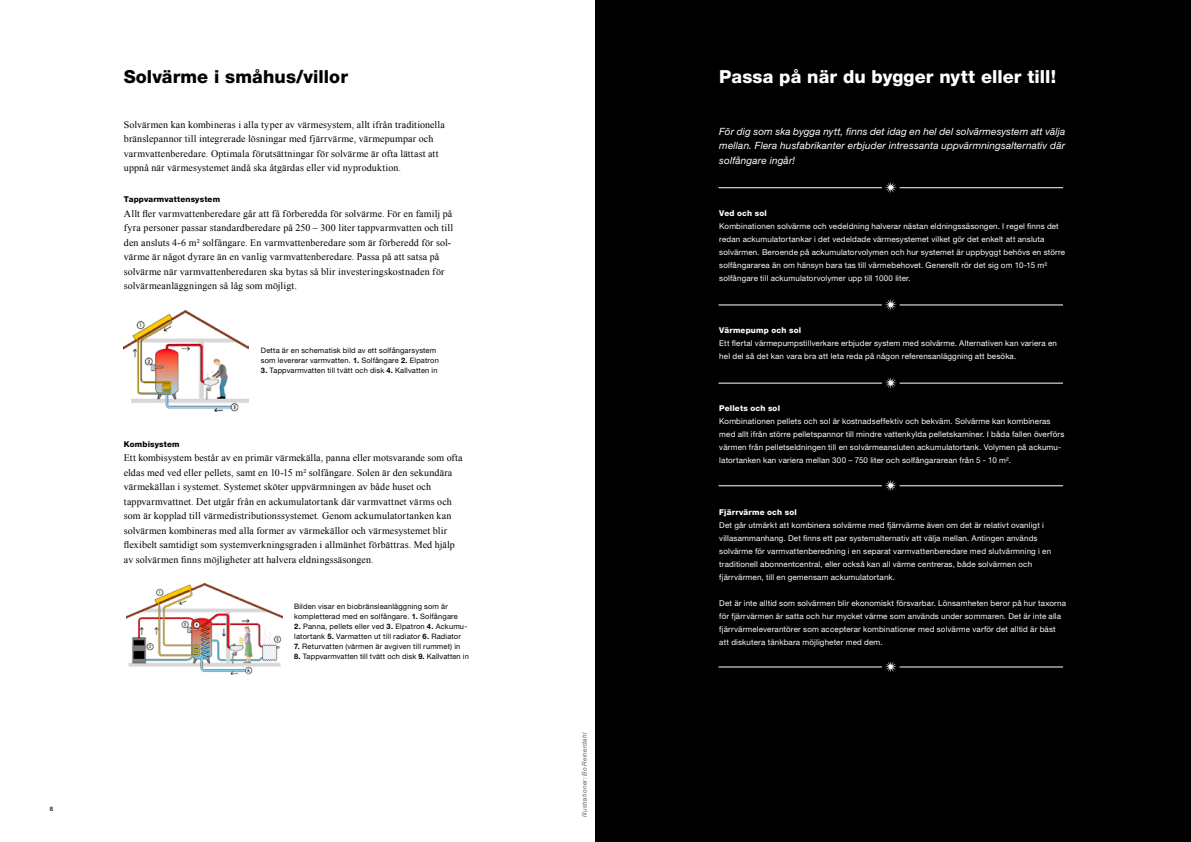
<style>
.page{position:relative;width:1191px;height:842px;background:#fff}
.page>*{position:absolute;margin:0;border:0;box-sizing:border-box;transform-origin:0 0}
.t1{font:800 18px "Helvetica Neue LT Std";letter-spacing:.005em;color:#fff}
.t2{font:800 18px "Helvetica Neue LT Std";letter-spacing:.005em;color:#000}
.t3{font:10px/14.5px "Times New Roman";letter-spacing:.01em;color:#000}
.t4{font:italic 10px/14.5px "Helvetica Neue LT Std";letter-spacing:.015em;color:#fff;text-align:justify}
.t5{font:8px/13px "Helvetica Neue LT Std";letter-spacing:.02em;color:#fff}
.t6{font:800 8px "Helvetica Neue LT Std";letter-spacing:.02em;color:#000}
.t7{font:7.5px/10px "Helvetica Neue LT Std";letter-spacing:.02em;color:#000}
.t8{font:italic 6.5px "Helvetica Neue LT Std";letter-spacing:.025em;color:#686867}
.t9{font:500 6px "Helvetica Neue LT Std";color:#000}
.s1{font-weight:700}
.s2{font-weight:800}
</style>
<div class="page">
<div style="left:595px;top:0;width:596px;height:842px;background:#000"></div>
<img style="left:124px;top:311px;width:124px;height:101px">
<img style="left:127px;top:583px;width:156px;height:91px">
<hr style="left:718px;top:305px;width:345px;height:1px;background:#fff">
<div style="left:882px;top:296px;width:17px;height:18px;background:#000;border-radius:50%"></div>
<svg style="left:885px;top:299px;width:12px;height:12px"></svg>
<hr style="left:718px;top:383px;width:345px;height:1px;background:#fff">
<div style="left:882px;top:374px;width:17px;height:18px;background:#000;border-radius:50%"></div>
<svg style="left:885px;top:377px;width:12px;height:12px"></svg>
<hr style="left:718px;top:485px;width:345px;height:1px;background:#fff">
<div style="left:882px;top:477px;width:17px;height:18px;background:#000;border-radius:50%"></div>
<svg style="left:885px;top:480px;width:12px;height:12px"></svg>
<hr style="left:718px;top:667px;width:345px;height:1px;background:#fff">
<div style="left:882px;top:658px;width:17px;height:18px;background:#000;border-radius:50%"></div>
<svg style="left:885px;top:661px;width:12px;height:12px"></svg>
<hr style="left:718px;top:187px;width:345px;height:1px;background:#fff">
<div style="left:882px;top:179px;width:17px;height:18px;background:#000;border-radius:50%"></div>
<svg style="left:885px;top:181px;width:12px;height:13px"></svg>
<p class="t9" style="left:50px;top:806px;width:5px">8</p>
<p class="t2" style="left:124px;top:66px;width:226px">Solvärme i småhus/villor</p>
<p class="t3" style="left:124px;top:117px;width:322px">Solvärmen kan kombineras i alla typer av värmesystem, allt ifrån traditionella bränslepannor till integrerade lösningar med fjärrvärme, värmepumpar och varmvattenberedare. Optimala förutsättningar för solvärme är ofta lättast att uppnå när värmesystemet ändå ska åtgärdas eller vid nyproduktion.</p>
<h1 class="t6" style="left:124px;top:195px;width:98px">Tappvarmvattensystem</h1>
<p class="t3" style="left:124px;top:206px;width:331px">Allt fler varmvattenberedare går att få förberedda för solvärme. För en familj på fyra personer passar standardberedare på 250 – 300 liter tappvarmvatten och till den ansluts 4-6 m² solfångare. En varmvattenberedare som är förberedd för sol&shy;värme är något dyrare än en vanlig varm vattenberedare. Passa på att satsa på solvärme när varmvattenberedaren ska bytas så blir investeringskost naden för solvärmeanläggningen så låg som möjligt.</p>
<p class="t7" style="left:261px;top:346px;width:179px">Detta är en schematisk bild av ett solfångarsystem som levererar varmvatten. <span class="s1">1.</span> Solfångare <span class="s1">2.</span> Elpatron</p>
<p class="t7" style="left:261px;top:366px;width:178px"><span class="s1">3.</span> Tappvarmvatten till tvätt och disk <span class="s1">4.</span> Kallvatten in</p>
<h1 class="t6" style="left:124px;top:439px;width:57px">Kombisystem</h1>
<p class="t3" style="left:124px;top:450px;width:340px">Ett kombisystem består av en primär värmekälla, panna eller motsvarande som ofta eldas med ved eller pellets, samt en 10-15 m² solfångare. Solen är den sekundära värmekällan i systemet. Systemet sköter uppvärmningen av både huset och tappvarm vattnet. Det utgår från en ackumulatortank där varmvattnet värms och som är kopplad till värmedistributionssystemet. Genom ackumulatortanken kan solvärmen kombineras med alla former av värmekällor och värmesystemet blir flexibelt samtidigt som systemverkningsgraden i allmänhet förbättras. Med hjälp av solvärmen finns möjligheter att halvera eldningssäsongen.</p>
<p class="t7" style="left:294px;top:601px;width:165px">Bilden visar en biobränsleanläggning som är kompletterad med en solfångare. <span class="s1">1.</span> Solfångare</p>
<p class="t7" style="left:294px;top:621px;width:174px"><span class="s1">2.</span> Panna, pellets eller ved <span class="s1">3.</span> Elpatron <span class="s1">4.</span> Ackumu&shy;latortank <span class="s1">5.</span> Varmatten ut till radiator <span class="s1">6.</span> Radiator</p>
<p class="t7" style="left:294px;top:641px;width:168px"><span class="s1">7.</span> Returvatten (värmen är avgiven till rummet) in</p>
<p class="t7" style="left:294px;top:651px;width:176px"><span class="s1">8.</span> Tappvarmvatten till tvätt och disk <span class="s1">9.</span> Kallvatten in</p>
<p class="t8" style="left:580px;top:817px;width:86px;rotate:-90deg">Illustrationer: Bo Reinerdahl</p>
<h1 class="t1" style="left:719px;top:66px;width:338px">Passa på när du bygger nytt eller till!</h1>
<p class="t4" style="left:719px;top:124px;width:347px">För dig som ska bygga nytt, finns det idag en hel del solvärmesystem att välja mellan. Flera husfabrikanter erbjuder intressanta uppvärmningsalternativ där solfångare ingår!</p>
<p class="t5" style="left:719px;top:206px;width:347px"><span class="s2">Ved och sol<br></span>Kombinationen solvärme och vedeldning halverar nästan eldningssäsongen. I regel finns det redan ackumulatortankar i det vedeldade värmesystemet vilket gör det enkelt att ansluta solvärmen. Beroende på ackumulatorvolymen och hur systemet är uppbyggt behövs en större solfångararea än om hänsyn bara tas till värmebehovet. Generellt rör det sig om 10-15 m² solfångare till ackumulatorvolymer upp till 1000 liter.</p>
<p class="t5" style="left:719px;top:323px;width:339px"><span class="s2">Värmepump och sol<br></span>Ett flertal värmepumpstillverkare erbjuder system med solvärme. Alternativen kan variera en hel del så det kan vara bra att leta reda på någon referensanläggning att besöka.</p>
<p class="t5" style="left:719px;top:401px;width:346px"><span class="s2">Pellets och sol<br></span>Kombinationen pellets och sol är kostnadseffektiv och bekväm. Solvärme kan kombineras med allt ifrån större pelletspannor till mindre vattenkylda pelletskaminer. I båda fallen överförs värmen från pelletseldningen till en solvärmeansluten ackumulatortank. Volymen på ackumu&shy;latortanken kan variera mellan 300 – 750 liter och solfångararean från 5 - 10 m².</p>
<p class="t5" style="left:719px;top:505px;width:333px"><span class="s2">Fjärrvärme och sol<br></span>Det går utmärkt att kombinera solvärme med fjärrvärme även om det är relativt ovanligt i villasammanhang. Det finns ett par systemalternativ att välja mellan. Antingen används solvärme för varmvattenberedning i en separat varmvattenberedare med slutvärmning i en traditionell abonnentcentral, eller också kan all värme centreras, både solvärmen och fjärrvärmen, till en gemensam ackumulatortank.</p>
<p class="t5" style="left:719px;top:596px;width:348px">Det är inte alltid som solvärmen blir ekonomiskt försvarbar. Lönsamheten beror på hur taxorna för fjärrvärmen är satta och hur mycket värme som används under sommaren. Det är inte alla fjärrvärmeleverantörer som accepterar kombinationer med solvärme varför det alltid är bäst att diskutera tänkbara möjligheter med dem.</p>
</div>
